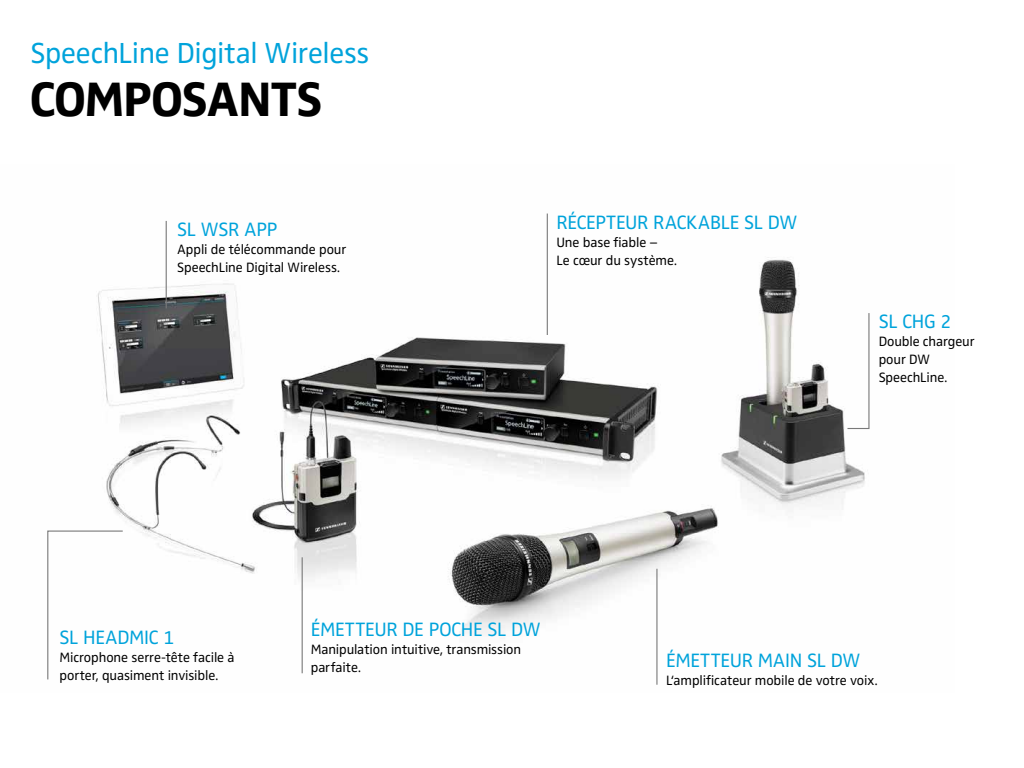
<style>
.page{position:relative;width:1024px;height:768px;background:#fff}
.page>*{position:absolute;margin:0;border:0;box-sizing:border-box;transform-origin:0 0}
.t1{font:700 50px "Sennheiser";letter-spacing:-.02em;color:#000}
.t2{font:30px "Sennheiser";letter-spacing:-.015em;color:#00a3db}
.t3{font:20px "Sennheiser";letter-spacing:-.02em;color:#00a3db}
.t4{font:14px/18px "Sennheiser";letter-spacing:-.005em;color:#000}
</style>
<div class="page">
<img style="left:98px;top:213px;width:767px;height:461px">
<hr style="left:302px;top:557px;width:1px;height:116px;background:#797979">
<svg style="left:47px;top:530px;width:77px;height:150px"></svg>
<svg style="left:846px;top:312px;width:24px;height:118px"></svg>
<hr style="left:656px;top:569px;width:2px;height:116px;background:#797979">
<hr style="left:166px;top:221px;width:1px;height:87px;background:#797979">
<hr style="left:547px;top:214px;width:1px;height:121px;background:#797979">
<h2 class="t2" style="left:31px;top:36px;width:341px">SpeechLine Digital Wireless</h2>
<h1 class="t1" style="left:30px;top:70px;width:294px">COMPOSANTS</h1>
<h3 class="t3" style="left:177px;top:218px;width:102px">SL WSR APP</h3>
<p class="t4" style="left:177px;top:241px;width:171px">Appli de télécommande pour<br>SpeechLine Digital Wireless.</p>
<h3 class="t3" style="left:556px;top:211px;width:243px">RÉCEPTEUR RACKABLE SL DW</h3>
<p class="t4" style="left:556px;top:233px;width:122px">Une base fiable –<br>Le cœur du système.</p>
<h3 class="t3" style="left:879px;top:310px;width:75px">SL CHG 2</h3>
<p class="t4" style="left:879px;top:333px;width:98px">Double chargeur pour DW<br>SpeechLine.</p>
<h3 class="t3" style="left:311px;top:617px;width:232px">ÉMETTEUR DE POCHE SL DW</h3>
<p class="t4" style="left:311px;top:640px;width:212px">Manipulation intuitive, transmission parfaite.</p>
<h3 class="t3" style="left:60px;top:625px;width:116px">SL HEADMIC 1</h3>
<p class="t4" style="left:60px;top:648px;width:177px">Microphone serre-tête facile à porter, quasiment invisible.</p>
<h3 class="t3" style="left:666px;top:649px;width:196px">ÉMETTEUR MAIN SL DW</h3>
<p class="t4" style="left:666px;top:671px;width:213px">L‘amplificateur mobile de votre voix.</p>
</div>
